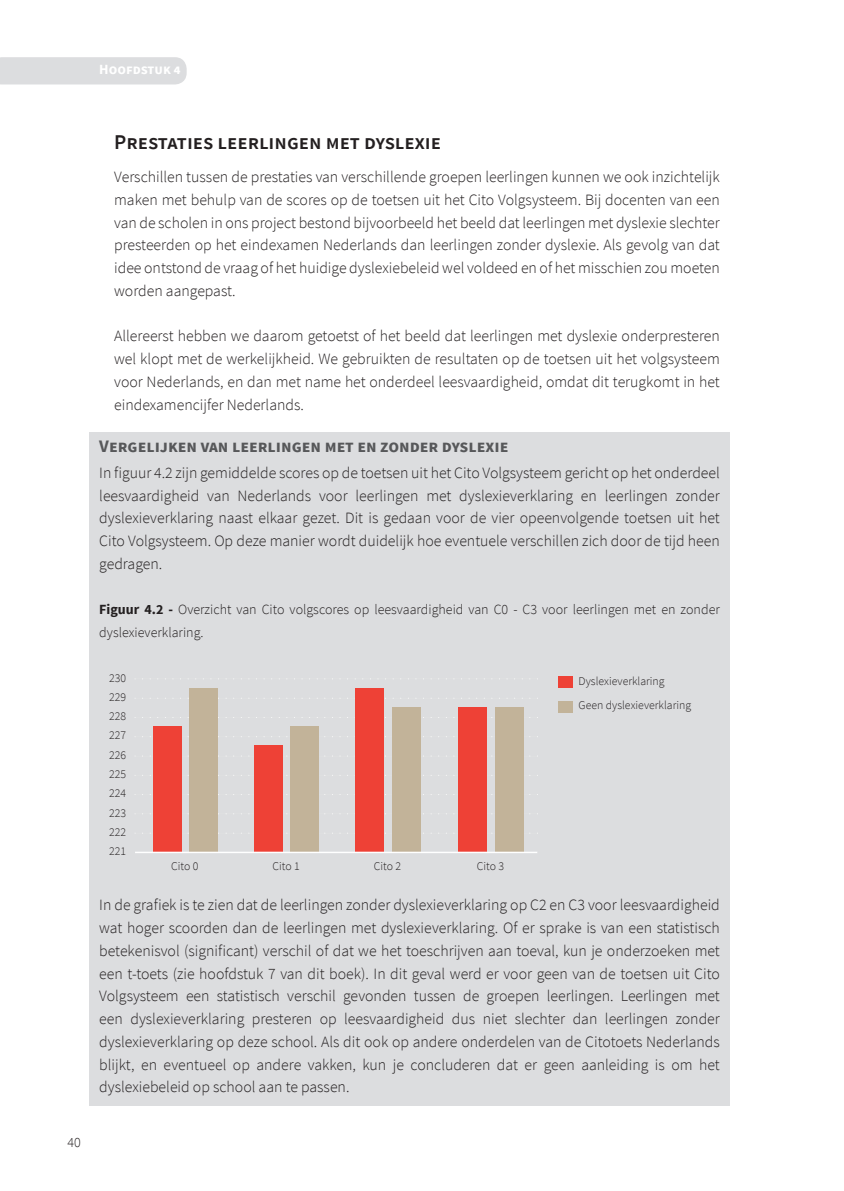
<style>
.page{position:relative;width:844px;height:1191px;background:#fff}
.page>*{position:absolute;margin:0;border:0;box-sizing:border-box;transform-origin:0 0}
.Kop_1{font:600 21px "Source Sans Pro";color:#231f20}
.Kader_heading{font:700 17.5px "Source Sans Pro";color:#57585a}
.Body_Kader{font:300 15.75px/22.8px "Source Sans Pro";color:#231f20;text-align:justify}
.Body{font:300 15.75px/22.8px "Source Sans Pro";color:#231f20;text-align:justify}
.Body_Kader-2{font:300 14px/22.8px "Source Sans Pro";color:#231f20}
.t1{font:700 14px "Source Sans Pro";color:#fff}
.t2{font:300 11.72px/24.5px "Source Sans Pro";color:#231f20}
.s1{font-weight:700}
</style>
<div class="page">
<div style="left:0;top:57px;width:187px;height:27px;background:#dcdddf"></div>
<div style="left:89px;top:432px;width:640px;height:37px;background:#dcdddf"></div>
<div style="left:89px;top:456px;width:640px;height:127px;background:#dcdddf"></div>
<div style="left:89px;top:570px;width:640px;height:35px;background:#dcdddf"></div>
<div style="left:89px;top:594px;width:640px;height:57px;background:#dcdddf"></div>
<div style="left:89px;top:638px;width:640px;height:36px;background:#dcdddf"></div>
<div style="left:89px;top:661px;width:640px;height:35px;background:#dcdddf"></div>
<div style="left:89px;top:684px;width:640px;height:35px;background:#dcdddf"></div>
<div style="left:89px;top:706px;width:640px;height:36px;background:#dcdddf"></div>
<div style="left:89px;top:729px;width:640px;height:36px;background:#dcdddf"></div>
<div style="left:89px;top:752px;width:640px;height:35px;background:#dcdddf"></div>
<div style="left:89px;top:775px;width:640px;height:35px;background:#dcdddf"></div>
<div style="left:89px;top:797px;width:640px;height:36px;background:#dcdddf"></div>
<div style="left:89px;top:820px;width:640px;height:36px;background:#dcdddf"></div>
<div style="left:89px;top:843px;width:640px;height:35px;background:#dcdddf"></div>
<div style="left:89px;top:866px;width:640px;height:35px;background:#dcdddf"></div>
<div style="left:89px;top:888px;width:640px;height:218px;background:#dcdddf"></div>
<div style="left:558px;top:700px;width:14px;height:12px;background:#c2b399"></div>
<div style="left:558px;top:676px;width:14px;height:12px;background:#ee4136"></div>
<svg style="left:142px;top:678px;width:381px;height:1px"></svg>
<svg style="left:135px;top:698px;width:388px;height:1px"></svg>
<svg style="left:135px;top:717px;width:389px;height:1px"></svg>
<svg style="left:135px;top:775px;width:389px;height:1px"></svg>
<svg style="left:135px;top:736px;width:389px;height:1px"></svg>
<svg style="left:135px;top:794px;width:389px;height:1px"></svg>
<svg style="left:142px;top:813px;width:382px;height:1px"></svg>
<div style="left:458px;top:707px;width:29px;height:145px;background:#ee4136"></div>
<div style="left:355px;top:688px;width:29px;height:164px;background:#ee4136"></div>
<div style="left:290px;top:726px;width:29px;height:126px;background:#c2b399"></div>
<div style="left:254px;top:745px;width:29px;height:107px;background:#ee4136"></div>
<div style="left:189px;top:688px;width:29px;height:164px;background:#c2b399"></div>
<div style="left:153px;top:726px;width:28px;height:126px;background:#ee4136"></div>
<div style="left:494px;top:707px;width:29px;height:145px;background:#c2b399"></div>
<div style="left:392px;top:707px;width:28px;height:145px;background:#c2b399"></div>
<hr style="left:135px;top:851px;width:402px;height:2px;background:#fff">
<p class="t1" style="left:99px;top:60px;width:83px">Hoofdstuk 4</p>
<p class="Body_Kader-2" style="left:67px;top:1131px;width:15px">40</p>
<p class="Kop_1" style="left:114px;top:128px;width:328px">Prestaties leerlingen met dyslexie</p>
<p class="Body" style="left:114px;top:165px;width:607px">Verschillen tussen de prestaties van verschillende groepen leerlingen kunnen we ook inzichtelijk maken met behulp van de scores op de toetsen uit het Cito Volgsysteem. Bij docenten van een van de scholen in ons project bestond bijvoorbeeld het beeld dat leerlingen met dyslexie slechter presteerden op het eindexamen Nederlands dan leerlingen zonder dyslexie. Als gevolg van dat idee ontstond de vraag of het huidige dyslexiebeleid wel voldeed en of het misschien zou moeten worden aangepast.</p>
<p class="Body" style="left:114px;top:325px;width:607px">Allereerst hebben we daarom getoetst of het beeld dat leerlingen met dyslexie onderpresteren wel klopt met de werkelijkheid. We gebruikten de resultaten op de toetsen uit het volgsysteem voor Nederlands, en dan met name het onderdeel leesvaardigheid, omdat dit terugkomt in het eindexamencijfer Nederlands.</p>
<p class="Kader_heading" style="left:99px;top:434px;width:410px">Vergelijken van leerlingen met en zonder dyslexie</p>
<p class="Body_Kader" style="left:99px;top:461px;width:622px">In figuur 4.2 zijn gemiddelde scores op de toetsen uit het Cito Volgsysteem gericht op het onderdeel leesvaardigheid van Nederlands voor leerlingen met dyslexieverklaring en leerlingen zonder dyslexieverklaring naast elkaar gezet. Dit is gedaan voor de vier opeenvolgende toetsen uit het Cito Volgsysteem. Op deze manier wordt duidelijk hoe eventuele verschillen zich door de tijd heen gedragen.</p>
<p class="Body_Kader-2" style="left:99px;top:598px;width:622px"><span class="s1">Figuur 4.2 -</span> Overzicht van Cito volgscores op leesvaardigheid van C0 - C3 voor leerlingen met en zonder dyslexieverklaring.</p>
<p class="t2" style="left:109px;top:665px;width:18px">230</p>
<p class="t2" style="left:109px;top:684px;width:18px">229</p>
<p class="t2" style="left:109px;top:704px;width:18px">228</p>
<p class="t2" style="left:109px;top:723px;width:18px">227</p>
<p class="t2" style="left:109px;top:742px;width:18px">226</p>
<p class="t2" style="left:109px;top:762px;width:18px">225</p>
<p class="t2" style="left:109px;top:781px;width:18px">224</p>
<p class="t2" style="left:109px;top:800px;width:18px">223</p>
<p class="t2" style="left:109px;top:820px;width:18px">222</p>
<p class="t2" style="left:109px;top:839px;width:18px">221</p>
<p class="t2" style="left:171px;top:853px;width:29px">Cito 0</p>
<p class="t2" style="left:272px;top:853px;width:29px">Cito 1</p>
<p class="t2" style="left:374px;top:853px;width:29px">Cito 2</p>
<p class="t2" style="left:476px;top:853px;width:29px">Cito 3</p>
<p class="t2" style="left:578px;top:668px;width:114px">Dyslexieverklaring<br>Geen dyslexieverklaring</p>
<p class="Body_Kader" style="left:99px;top:893px;width:622px">In de grafiek is te zien dat de leerlingen zonder dyslexieverklaring op C2 en C3 voor leesvaardigheid wat hoger scoorden dan de leerlingen met dyslexieverklaring. Of er sprake is van een statistisch betekenisvol (significant) verschil of dat we het toeschrijven aan toeval, kun je onderzoeken met een t-toets (zie hoofdstuk 7 van dit boek). In dit geval werd er voor geen van de toetsen uit Cito Volgsysteem een statistisch verschil gevonden tussen de groepen leerlingen. Leerlingen met een dyslexieverklaring presteren op leesvaardigheid dus niet slechter dan leerlingen zonder dyslexieverklaring op deze school. Als dit ook op andere onderdelen van de Citotoets Nederlands blijkt, en eventueel op andere vakken, kun je concluderen dat er geen aanleiding is om het dyslexiebeleid op school aan te passen.</p>
</div>
